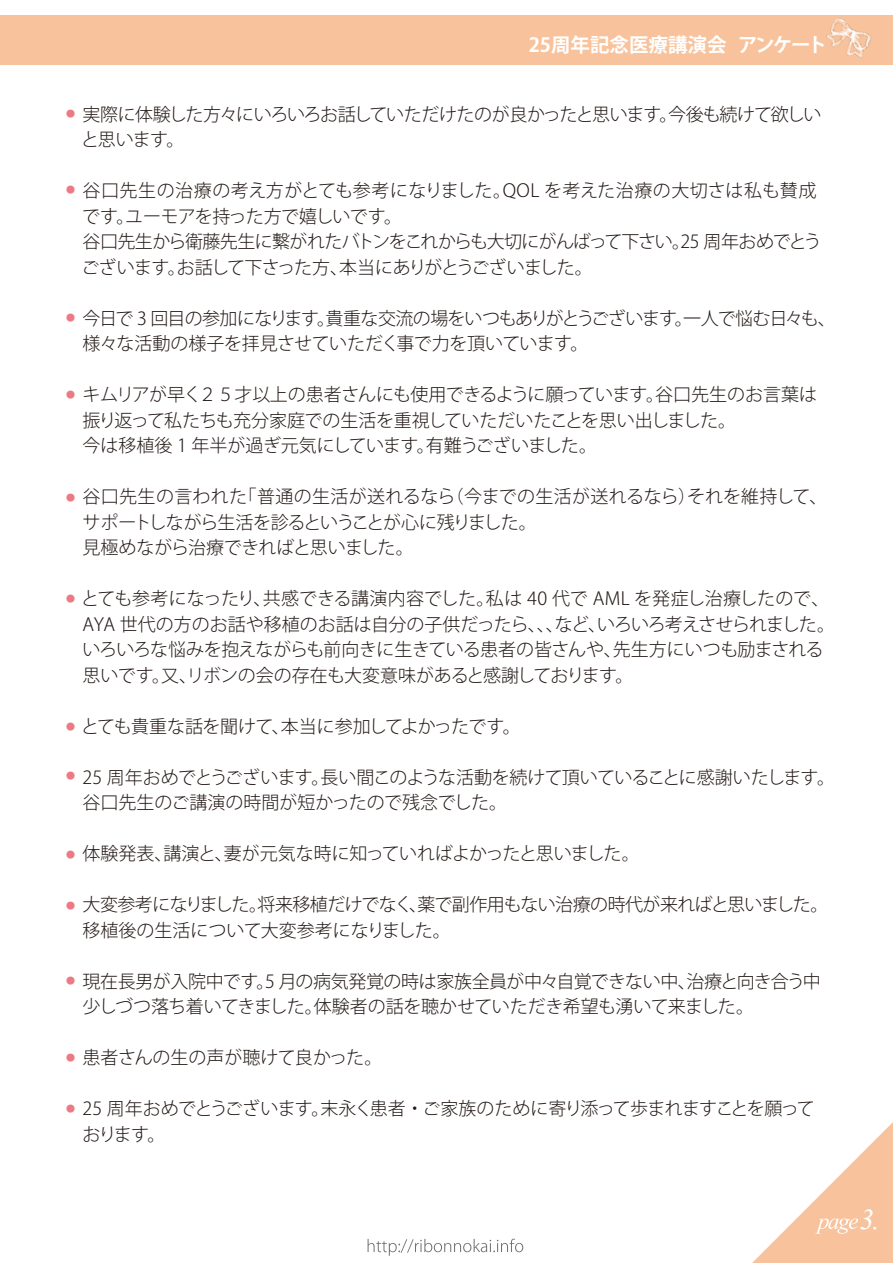
<style>
.page{position:relative;width:893px;height:1263px;background:#fff}
.page>*{position:absolute;margin:0;border:0;box-sizing:border-box;transform-origin:0 0}
.t1{font:36.15px "Vijaya";color:#fff}
.t2{font:700 19.5px "Koz Go Pr 6 N";color:#fff}
.t3{font:300 18px/25.5px "Koz Go Pro";letter-spacing:-.03em;color:#221815}
.t4{font:300 18px/25.5px "Koz Go Pro";letter-spacing:-.01em;color:#221815}
.t5{font:300 18px/25.5px "Koz Go Pro";letter-spacing:-.06em;color:#221815}
.t6{font:300 18px "Koz Go Pro";color:#221815}
.t7{font:9px "Koz Go Pro";color:#ed7985}
</style>
<div class="page">
<div style="left:0;top:15px;width:893px;height:49px;background:#f8c39c"></div>
<img style="left:793px;top:18px;width:100px;height:47px">
<svg style="left:752px;top:1122px;width:141px;height:141px"></svg>
<svg style="left:368px;top:1239px;width:155px;height:17px"></svg>
<p class="t2" style="left:529px;top:34px;width:300px">25周年記念医療講演会アンケート</p>
<p class="t7" style="left:66px;top:108px;width:10px">●</p>
<p class="t7" style="left:66px;top:183px;width:10px">●</p>
<p class="t7" style="left:66px;top:312px;width:10px">●</p>
<p class="t7" style="left:66px;top:388px;width:10px">●</p>
<p class="t7" style="left:66px;top:491px;width:10px">●</p>
<p class="t7" style="left:66px;top:593px;width:10px">●</p>
<p class="t7" style="left:66px;top:721px;width:10px">●</p>
<p class="t7" style="left:66px;top:770px;width:10px">●</p>
<p class="t7" style="left:66px;top:849px;width:10px">●</p>
<p class="t7" style="left:66px;top:900px;width:10px">●</p>
<p class="t7" style="left:66px;top:975px;width:10px">●</p>
<p class="t7" style="left:66px;top:1052px;width:10px">●</p>
<p class="t7" style="left:66px;top:1103px;width:10px">●</p>
<p class="t5" style="left:81px;top:102px;width:742px">実際に体験した方々にいろいろお話していただけたのが良かったと思います。今後も続けて欲しいと思います。</p>
<p class="t3" style="left:81px;top:178px;width:741px">谷口先生の治療の考え方がとても参考になりました。QOL を考えた治療の大切さは私も賛成です。ユーモアを持った方で嬉しいです。<br>谷口先生から衛藤先生に繋がれたバトンをこれからも大切にがんばって下さい。25 周年おめでとうございます。お話して下さった方、本当にありがとうございました。</p>
<p class="t3" style="left:83px;top:306px;width:755px">今日で 3 回目の参加になります。貴重な交流の場をいつもありがとうございます。一人で悩む日々も、様々な活動の様子を拝見させていただく事で力を頂いています。</p>
<p class="t3" style="left:82px;top:382px;width:736px">キムリアが早く２５才以上の患者さんにも使用できるように願っています。谷口先生のお言葉は振り返って私たちも充分家庭での生活を重視していただいたことを思い出しました。<br>今は移植後 1 年半が過ぎ元気にしています。有難うございました。</p>
<p class="t4" style="left:83px;top:484px;width:746px">谷口先生の言われた「普通の生活が送れるなら（今までの生活が送れるなら）それを維持して、サポートしながら生活を診るということが心に残りました。<br>見極めながら治療できればと思いました。</p>
<p class="t3" style="left:81px;top:586px;width:755px">とても参考になったり、共感できる講演内容でした。私は 40 代で AML を発症し治療したので、AYA 世代の方のお話や移植のお話は自分の子供だったら、、、など、いろいろ考えさせられました。いろいろな悩みを抱えながらも前向きに生きている患者の皆さんや、先生方にいつも励まされる思いです。又、リボンの会の存在も大変意味があると感謝しております。</p>
<p class="t3" style="left:81px;top:714px;width:441px">とても貴重な話を聞けて、本当に参加してよかったです。</p>
<p class="t3" style="left:83px;top:765px;width:754px">25 周年おめでとうございます。長い間このような活動を続けて頂いていることに感謝いたします。谷口先生のご講演の時間が短かったので残念でした。</p>
<p class="t4" style="left:83px;top:841px;width:559px">体験発表、講演と、妻が元気な時に知っていればよかったと思いました。</p>
<p class="t3" style="left:83px;top:892px;width:747px">大変参考になりました。将来移植だけでなく、薬で副作用もない治療の時代が来ればと思いました。移植後の生活について大変参考になりました。</p>
<p class="t3" style="left:83px;top:969px;width:740px">現在長男が入院中です。5 月の病気発覚の時は家族全員が中々自覚できない中、治療と向き合う中少しづつ落ち着いてきました。体験者の話を聴かせていただき希望も湧いて来ました。</p>
<p class="t6" style="left:83px;top:1046px;width:301px">患者さんの生の声が聴けて良かった。</p>
<p class="t3" style="left:83px;top:1096px;width:734px">25 周年おめでとうございます。末永く患者・ご家族のために寄り添って歩まれますことを願っております。</p>
<h1 class="t1" style="left:860px;top:1190px;width:21px">3.</h1>
</div>
